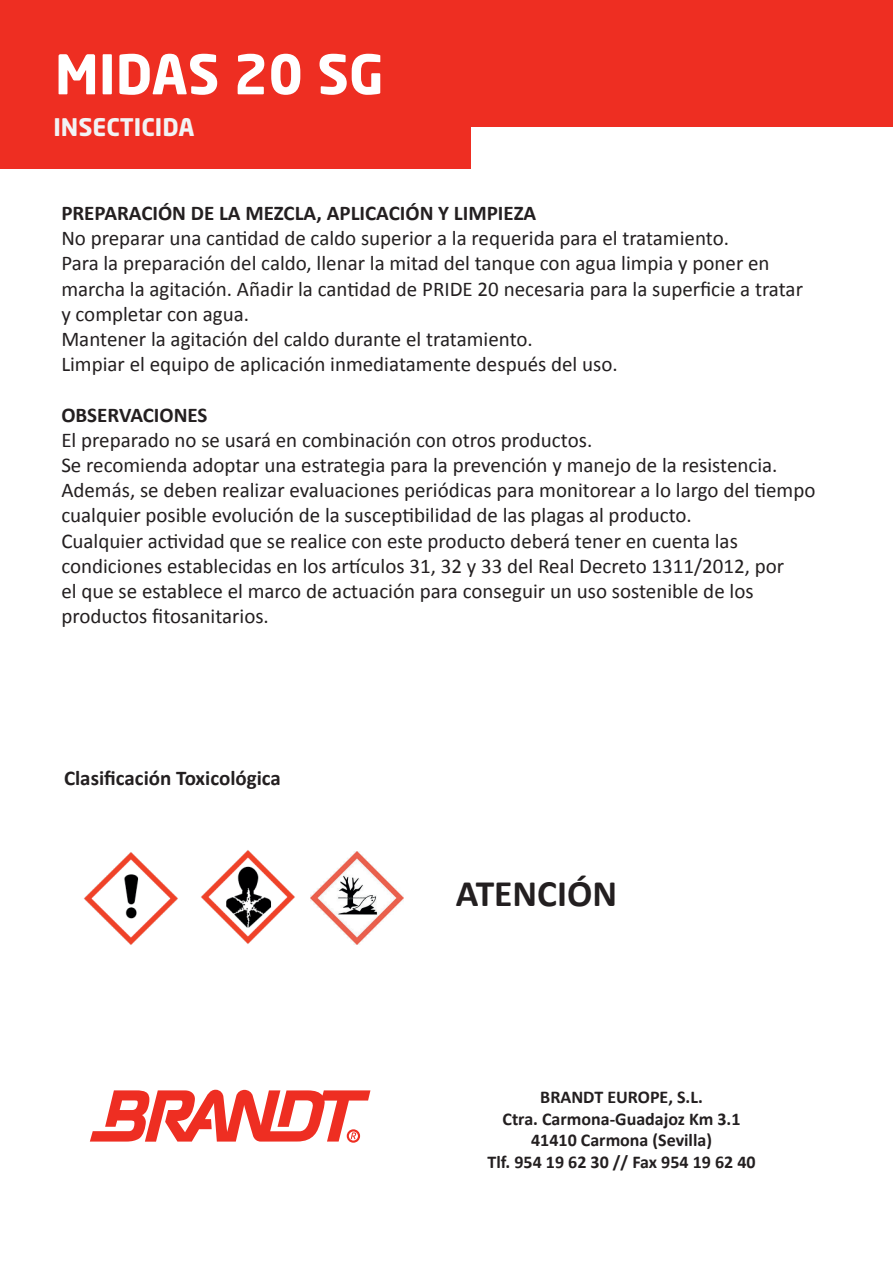
<style>
.page{position:relative;width:893px;height:1263px;background:#fff}
.page>*{position:absolute;margin:0;border:0;box-sizing:border-box;transform-origin:0 0}
.t1{font:700 54px "Neo Sans Pro";color:#fff}
.t2{font:700 37.5px "Calibri";color:#231f20}
.t3{font:700 24px "Neo Sans Pro";color:#f2f3f4}
.t4{font:21px/25.2px "Calibri";color:#231f20}
.t5{font:700 21px "Calibri";color:#231f20}
.t6{font:700 18px/21.6px "Calibri";color:#231f20;text-align:center}
</style>
<div class="page">
<div style="left:0;top:0;width:471px;height:169px;background:#ee2e22"></div>
<div style="left:407px;top:0;width:486px;height:126px;background:#ee2e22"></div>
<svg style="left:90px;top:1090px;width:280px;height:52px"></svg>
<div style="left:347px;top:1129px;width:13px;height:13px;border:2px solid #ee2e22;border-radius:50%"></div>
<img style="left:310px;top:851px;width:93px;height:93px">
<img style="left:84px;top:852px;width:94px;height:93px">
<img style="left:201px;top:850px;width:94px;height:94px">
<h1 class="t1" style="left:55px;top:40px;width:331px">MIDAS 20 SG</h1>
<p class="t3" style="left:53px;top:112px;width:142px">INSECTICIDA</p>
<p class="t5" style="left:61px;top:200px;width:476px">PREPARACIÓN DE LA MEZCLA, APLICACIÓN Y LIMPIEZA</p>
<p class="t4" style="left:61px;top:225px;width:743px">No preparar una cantidad de caldo superior a la requerida para el tratamiento.<br>Para la preparación del caldo, llenar la mitad del tanque con agua limpia y poner en marcha la agitación. Añadir la cantidad de PRIDE 20 necesaria para la superficie a tratar y completar con agua.<br>Mantener la agitación del caldo durante el tratamiento.<br>Limpiar el equipo de aplicación inmediatamente después del uso.</p>
<p class="t5" style="left:61px;top:401px;width:148px">OBSERVACIONES</p>
<p class="t4" style="left:61px;top:426px;width:756px">El preparado no se usará en combinación con otros productos.<br>Se recomienda adoptar una estrategia para la prevención y manejo de la resistencia.<br>Además, se deben realizar evaluaciones periódicas para monitorear a lo largo del tiempo cualquier posible evolución de la susceptibilidad de las plagas al producto.<br>Cualquier actividad que se realice con este producto deberá tener en cuenta las condiciones establecidas en los artículos 31, 32 y 33 del Real Decreto 1311/2012, por<br>el que se establece el marco de actuación para conseguir un uso sostenible de los productos fitosanitarios.</p>
<p class="t5" style="left:64px;top:765px;width:218px">Clasificación Toxicológica</p>
<h2 class="t2" style="left:456px;top:870px;width:163px">ATENCIÓN</h2>
<p class="t6" style="left:488px;top:1085px;width:270px">BRANDT EUROPE, S.L.<br>Ctra. Carmona-Guadajoz Km 3.1<br>41410 Carmona (Sevilla)<br>Tlf. 954 19 62 30 // Fax 954 19 62 40</p>
</div>
